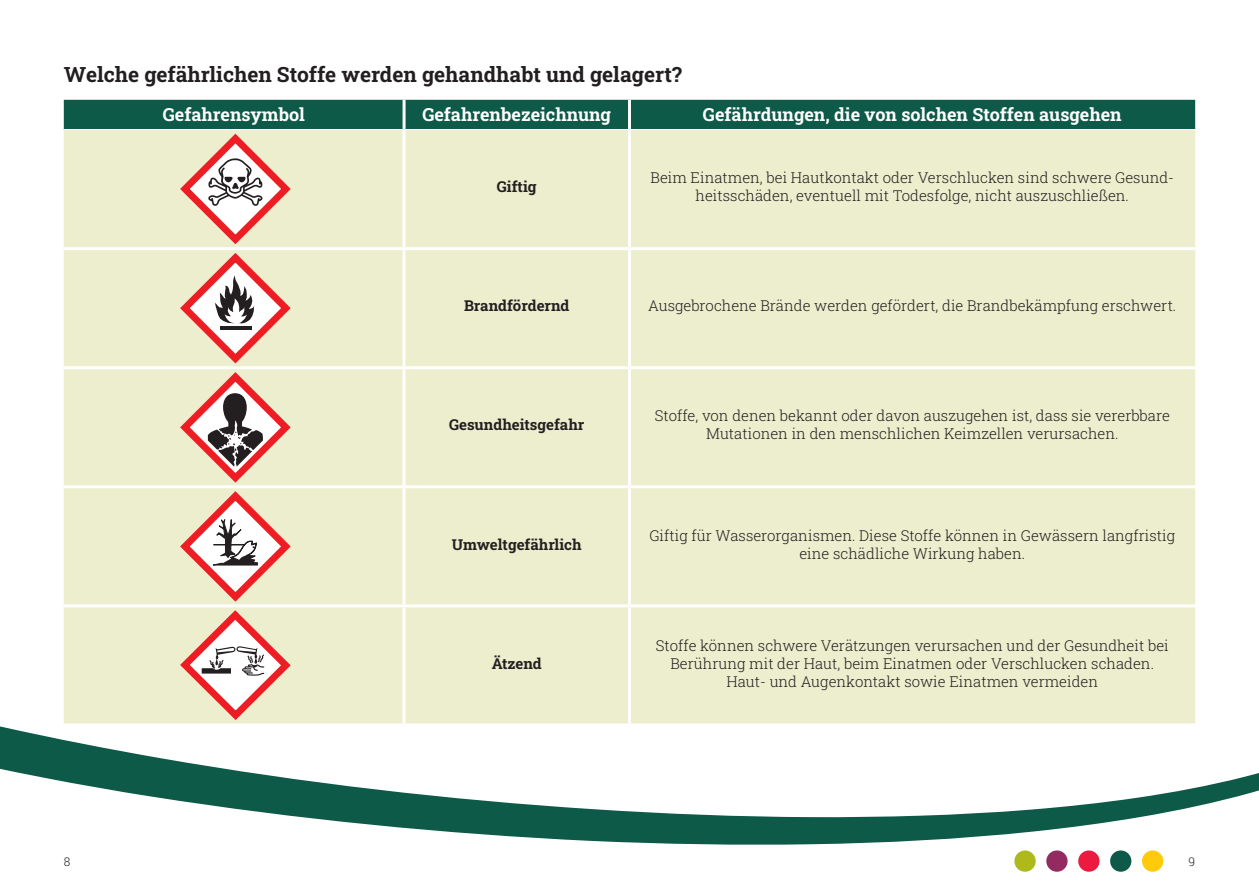
<style>
.page{position:relative;width:1259px;height:893px;background:#fff}
.page>*{position:absolute;margin:0;border:0;box-sizing:border-box;transform-origin:0 0}
.t1{font:700 21px "Roboto Slab";color:#231f20}
.t2{font:700 18px "Roboto Slab";color:#fff}
.t3{font:300 15px/18px "Roboto Slab";color:#231f20;text-align:center}
.t4{font:700 15px "Roboto Slab";color:#231f20}
.t5{font:300 12px "Roboto Slab";color:#231f20}
</style>
<div class="page">
<div style="left:1014px;top:850px;width:21px;height:22px;background:#aeb91c;border-radius:50%"></div>
<div style="left:1046px;top:850px;width:21px;height:22px;background:#932b60;border-radius:50%"></div>
<div style="left:1078px;top:850px;width:21px;height:22px;background:#ed1a40;border-radius:50%"></div>
<div style="left:1110px;top:850px;width:21px;height:22px;background:#0d5a49;border-radius:50%"></div>
<div style="left:1142px;top:850px;width:21px;height:22px;background:#feca0a;border-radius:50%"></div>
<svg style="left:0;top:726px;width:1259px;height:119px"></svg>
<div style="left:64px;top:100px;width:1131px;height:29px;background:#0d5a49"></div>
<div style="left:64px;top:130px;width:1131px;height:593px;background:#eceece"></div>
<hr style="left:628px;top:100px;width:3px;height:30px;background:#fff">
<hr style="left:628px;top:130px;width:3px;height:117px;background:#fff">
<hr style="left:628px;top:250px;width:3px;height:116px;background:#fff">
<hr style="left:628px;top:369px;width:3px;height:116px;background:#fff">
<hr style="left:628px;top:488px;width:3px;height:116px;background:#fff">
<hr style="left:628px;top:607px;width:3px;height:116px;background:#fff">
<hr style="left:402px;top:100px;width:3px;height:30px;background:#fff">
<hr style="left:402px;top:130px;width:3px;height:117px;background:#fff">
<hr style="left:402px;top:250px;width:3px;height:116px;background:#fff">
<hr style="left:402px;top:369px;width:3px;height:116px;background:#fff">
<hr style="left:402px;top:488px;width:3px;height:116px;background:#fff">
<hr style="left:402px;top:607px;width:3px;height:116px;background:#fff">
<hr style="left:64px;top:247px;width:340px;height:3px;background:#fff">
<hr style="left:404px;top:247px;width:225px;height:3px;background:#fff">
<hr style="left:629px;top:247px;width:566px;height:3px;background:#fff">
<hr style="left:64px;top:366px;width:340px;height:3px;background:#fff">
<hr style="left:404px;top:366px;width:225px;height:3px;background:#fff">
<hr style="left:629px;top:366px;width:566px;height:3px;background:#fff">
<hr style="left:64px;top:485px;width:340px;height:3px;background:#fff">
<hr style="left:404px;top:485px;width:225px;height:3px;background:#fff">
<hr style="left:629px;top:485px;width:566px;height:3px;background:#fff">
<hr style="left:64px;top:604px;width:340px;height:3px;background:#fff">
<hr style="left:404px;top:604px;width:225px;height:3px;background:#fff">
<hr style="left:629px;top:604px;width:566px;height:3px;background:#fff">
<svg style="left:185px;top:377px;width:101px;height:101px"></svg>
<div style="left:181px;top:373px;width:108px;height:108px;border:7px solid #ee1d23;border-radius:50%"></div>
<svg style="left:208px;top:393px;width:55px;height:74px"></svg>
<svg style="left:185px;top:138px;width:101px;height:101px"></svg>
<div style="left:181px;top:135px;width:108px;height:108px;border:7px solid #ee1d23;border-radius:50%"></div>
<svg style="left:208px;top:158px;width:55px;height:48px"></svg>
<svg style="left:185px;top:615px;width:101px;height:100px"></svg>
<div style="left:181px;top:612px;width:108px;height:107px;border:7px solid #ee1d23;border-radius:50%"></div>
<svg style="left:202px;top:646px;width:62px;height:30px"></svg>
<svg style="left:175px;top:250px;width:120px;height:117px"></svg>
<hr style="left:220px;top:327px;width:31px;height:3px;background:#231f20">
<svg style="left:185px;top:496px;width:101px;height:101px"></svg>
<div style="left:181px;top:493px;width:108px;height:107px;border:7px solid #ee1d23;border-radius:50%"></div>
<svg style="left:209px;top:514px;width:49px;height:51px"></svg>
<h1 class="t1" style="left:64px;top:60px;width:620px">Welche gefährlichen Stoffe werden gehandhabt und gelagert?</h1>
<p class="t2" style="left:163px;top:102px;width:144px">Gefahrensymbol</p>
<p class="t2" style="left:422px;top:102px;width:190px">Gefahrenbezeichnung</p>
<p class="t2" style="left:703px;top:102px;width:420px">Gefährdungen, die von solchen Stoffen ausgehen</p>
<p class="t4" style="left:497px;top:177px;width:41px">Giftig</p>
<p class="t3" style="left:650px;top:168px;width:525px">Beim Einatmen, bei Hautkontakt oder Verschlucken sind schwere Gesund&shy;heitsschäden, eventuell mit Todesfolge, nicht auszuschließen.</p>
<p class="t4" style="left:464px;top:296px;width:107px">Brandfördernd</p>
<p class="t3" style="left:648px;top:297px;width:529px">Ausgebrochene Brände werden gefördert, die Brandbekämpfung erschwert.</p>
<p class="t4" style="left:449px;top:415px;width:137px">Gesundheitsgefahr</p>
<p class="t3" style="left:655px;top:407px;width:516px">Stoffe, von denen bekannt oder davon auszugehen ist, dass sie vererbbare<br>Mutationen in den menschlichen Keimzellen verursachen.</p>
<p class="t4" style="left:452px;top:534px;width:131px">Umweltgefährlich</p>
<p class="t3" style="left:649px;top:526px;width:527px">Giftig für Wasserorganismen. Diese Stoffe können in Gewässern langfristig eine schädliche Wirkung haben.</p>
<p class="t4" style="left:492px;top:653px;width:51px">Ätzend</p>
<p class="t3" style="left:656px;top:636px;width:514px">Stoffe können schwere Verätzungen verursachen und der Gesundheit bei<br>Berührung mit der Haut, beim Einatmen oder Verschlucken schaden.<br>Haut- und Augenkontakt sowie Einatmen vermeiden</p>
<p class="t5" style="left:64px;top:854px;width:8px">8</p>
<p class="t5" style="left:1188px;top:854px;width:8px">9</p>
</div>
